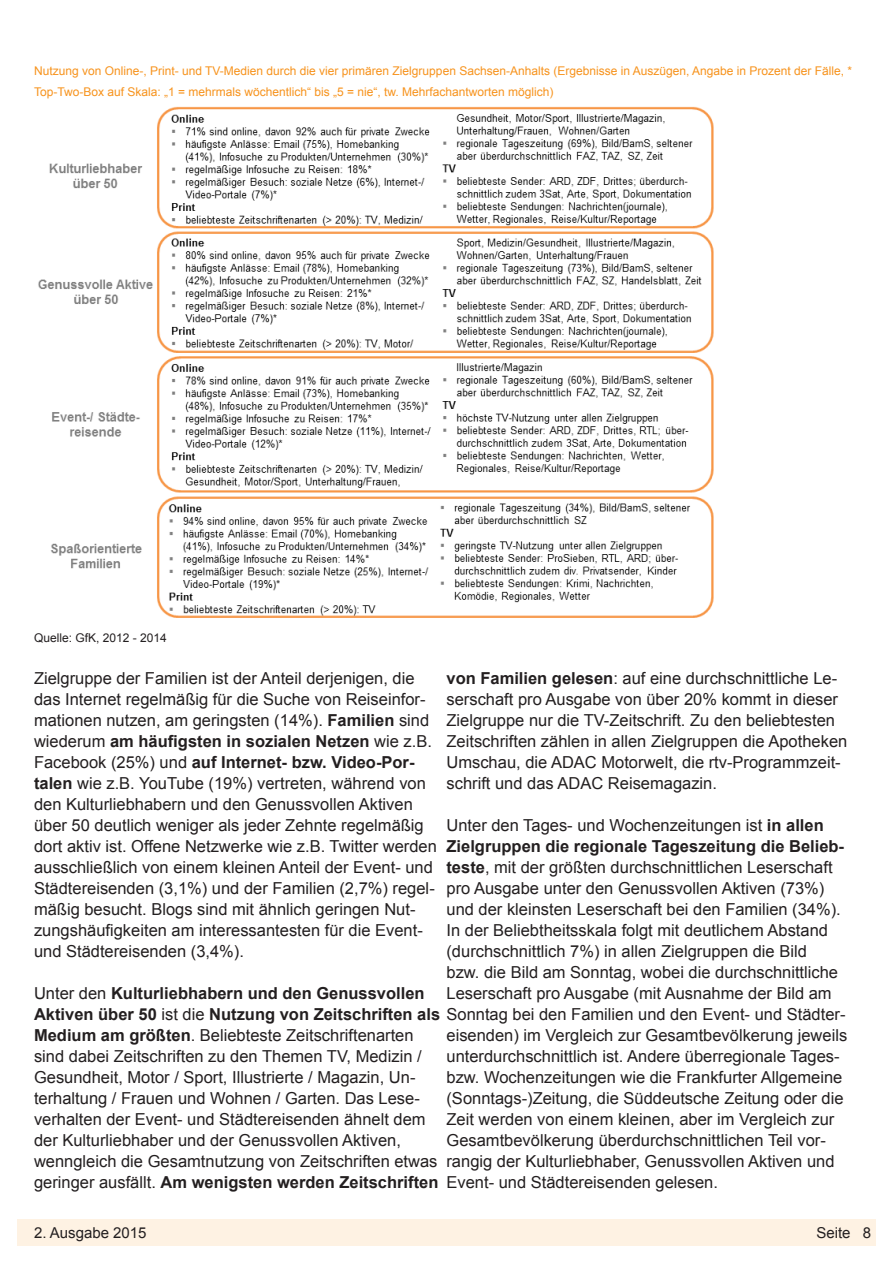
<style>
.page{position:relative;width:893px;height:1263px;background:#fff}
.page>*{position:absolute;margin:0;border:0;box-sizing:border-box;transform-origin:0 0}
.t1{font:16.5px/21px "Arial";color:#231f20}
.t2{font:15px "Arial";color:#231f20}
.t3{font:12px/21px "Arial";color:#f7931d}
.t4{font:12px "Arial";color:#231f20}
.s1{font-weight:700}
</style>
<div class="page">
<div style="left:17px;top:1219px;width:859px;height:27px;background:#fef2e3"></div>
<img style="left:38px;top:106px;width:676px;height:512px">
<p class="t3" style="left:34px;top:60px;width:820px">Nutzung von Online-, Print- und TV-Medien durch die vier primären Zielgruppen Sachsen-Anhalts (Ergebnisse in Auszügen, Angabe in Prozent der Fälle, *<br>Top-Two-Box auf Skala: „1 = mehrmals wöchentlich“ bis „5 = nie“, tw. Mehrfachantworten möglich)</p>
<p class="t4" style="left:34px;top:630px;width:134px">Quelle: GfK, 2012 - 2014</p>
<p class="t1" style="left:446px;top:668px;width:402px"><span class="s1">von Familien gelesen</span>: auf eine durchschnittliche Le&shy;serschaft pro Ausgabe von über 20% kommt in dieser Zielgruppe nur die TV-Zeitschrift. Zu den beliebtesten Zeitschriften zählen in allen Zielgruppen die Apotheken Umschau, die ADAC Motorwelt, die rtv-Programmzeit&shy;schrift und das ADAC Reisemagazin.</p>
<p class="t1" style="left:446px;top:815px;width:399px">Unter den Tages- und Wochenzeitungen ist <span class="s1">in allen Zielgruppen die regionale Tageszeitung die Belieb&shy;teste</span>, mit der größten durchschnittlichen Leserschaft pro Ausgabe unter den Genussvollen Aktiven (73%) und der kleinsten Leserschaft bei den Familien (34%).<br>In der Beliebtheitsskala folgt mit deutlichem Abstand (durchschnittlich 7%) in allen Zielgruppen die Bild<br>bzw. die Bild am Sonntag, wobei die durchschnittliche Leserschaft pro Ausgabe (mit Ausnahme der Bild am</p>
<p class="t1" style="left:446px;top:1025px;width:402px">eisenden) im Vergleich zur Gesamtbevölkerung jeweils unterdurchschnittlich ist. Andere überregionale Tages&shy;bzw. Wochenzeitungen wie die Frankfurter Allgemeine (Sonntags-)Zeitung, die Süddeutsche Zeitung oder die Zeit werden von einem kleinen, aber im Vergleich zur Gesamtbevölkerung überdurchschnittlichen Teil vor&shy;rangig der Kulturliebhaber, Genussvollen Aktiven und Event- und Städtereisenden gelesen.</p>
<p class="t1" style="left:34px;top:668px;width:404px">Zielgruppe der Familien ist der Anteil derjenigen, die das Internet regelmäßig für die Suche von Reiseinfor&shy;mationen nutzen, am geringsten (14%). <span class="s1">Familien</span> sind wiederum <span class="s1">am häufigsten in sozialen Netzen</span> wie z.B.<br>Facebook (25%) und <span class="s1">auf Internet- bzw. Video-Por&shy;talen</span> wie z.B. YouTube (19%) vertreten, während von den Kulturliebhabern und den Genussvollen Aktiven über 50 deutlich weniger als jeder Zehnte regelmäßig dort aktiv ist. Offene Netzwerke wie z.B. Twitter werden ausschließlich von einem kleinen Anteil der Event- und Städtereisenden (3,1%) und der Familien (2,7%) regel&shy;mäßig besucht. Blogs sind mit ähnlich geringen Nut&shy;zungshäufigkeiten am interessantesten für die Event&shy;und Städtereisenden (3,4%).</p>
<p class="t1" style="left:34px;top:983px;width:813px">Unter den <span class="s1">Kulturliebhabern und den Genussvollen<br>Aktiven über 50</span> ist die <span class="s1">Nutzung von Zeitschriften als</span> Sonntag bei den Familien und den Event- und Städter-<span class="s1">Medium am größten</span>. Beliebteste Zeitschriftenarten<br>sind dabei Zeitschriften zu den Themen TV, Medizin /<br>Gesundheit, Motor / Sport, Illustrierte / Magazin, Un-<br>terhaltung / Frauen und Wohnen / Garten. Das Lese-<br>verhalten der Event- und Städtereisenden ähnelt dem<br>der Kulturliebhaber und der Genussvollen Aktiven,<br>wenngleich die Gesamtnutzung von Zeitschriften etwas<br>geringer ausfällt. <span class="s1">Am wenigsten werden Zeitschriften</span></p>
<p class="t2" style="left:34px;top:1223px;width:114px">2. Ausgabe 2015</p>
<p class="t2" style="left:816px;top:1223px;width:56px">Seite 8</p>
</div>
